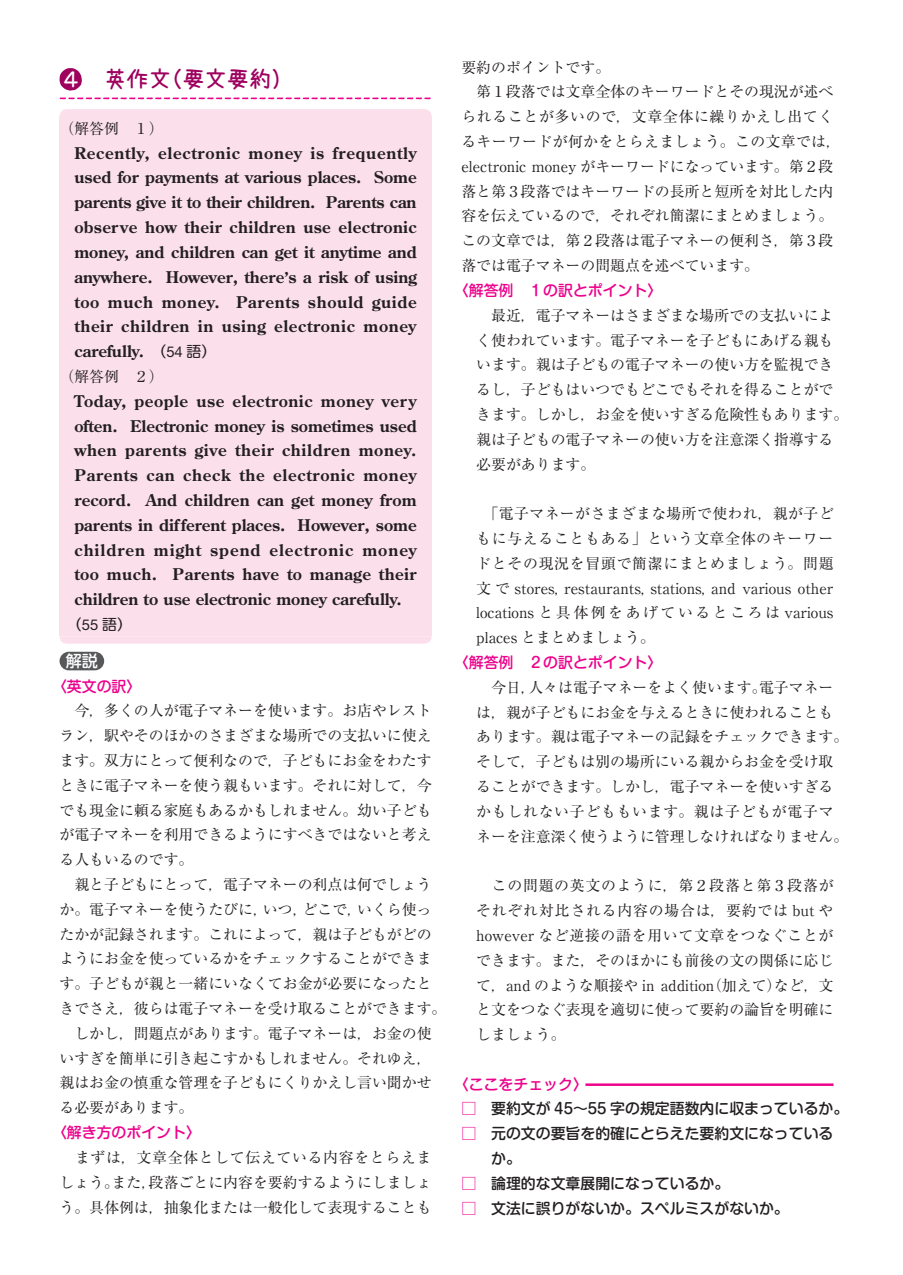
<style>
.page{position:relative;width:903px;height:1275px;background:#fff}
.page>*{position:absolute;margin:0;border:0;box-sizing:border-box;transform-origin:0 0}
.t1{font:22.4px "azukifont B";color:#9e015e}
.t2{font:700 16.1px/24.8px "Century Old Style Std";letter-spacing:.025em;color:#231f20;text-align:justify}
.t3{font:500 16.1px "UD Shin M Go Pro";color:#fff}
.t4{font:14.88px/24.8px "Ryumin Pro";color:#231f20}
.t5{font:500 14.88px/24.8px "Shin M Go Pro";color:#231f20}
.t6{font:500 14.88px "Shin M Go Pro";color:#ed028c}
.t7{font:14.88px "Shin M Go Pro";color:#231f20}
.s1{color:#fff}
.s2{font-size:14.88px}
.s3{font-family:"Shin M Go Pro";font-weight:400;font-size:14.88px}
.s4{font-family:"Helvetica Neue LT Std";font-weight:400;font-size:14.88px}
.s5{font-family:"Helvetica Neue LT Std"}
.s6{color:#ed028c}
</style>
<div class="page">
<div style="left:60px;top:117px;width:372px;height:519px;background:#fbdfeb"></div>
<div style="left:60px;top:109px;width:372px;height:8px;background:#fbdfeb"></div>
<svg style="left:60px;top:636px;width:372px;height:8px;background:#fbe1ec"></svg>
<svg style="left:60px;top:97px;width:371px;height:2px"></svg>
<svg style="left:60px;top:68px;width:22px;height:23px"></svg>
<div style="left:60px;top:652px;width:44px;height:18px;background:#57585a;border-radius:9px"></div>
<hr style="left:585px;top:1083px;width:248px;height:3px;background:#ed028c">
<h1 class="t1" style="left:60px;top:68px;width:236px"><span class="s1">４</span>　英作文（要文要約）</h1>
<p class="t4" style="left:60px;top:115px;width:106px">（解答例　１）</p>
<p class="t2" style="left:74px;top:140px;width:344px">Recently, electronic money is frequently used for payments at various places. Some parents give it to their children. Parents can observe how their children use electronic money, and children can get it anytime and anywhere. However, there<span class="s2">’</span>s a risk of using too much money. Parents should guide their children in using electronic money carefully.<span class="s3">　（</span><span class="s4">54</span> <span class="s3">語）</span></p>
<p class="t4" style="left:60px;top:363px;width:106px">（解答例　２）</p>
<p class="t2" style="left:74px;top:388px;width:344px">Today, people use electronic money very often. Electronic money is sometimes used when parents give their children money.<br>Parents can check the electronic money record. And children can get money from parents in different places. However, some children might spend electronic money too much. Parents have to manage their children to use electronic money carefully.</p>
<p class="t7" style="left:67px;top:612px;width:66px">（<span class="s5">55</span> 語）</p>
<p class="t3" style="left:66px;top:648px;width:34px">解説</p>
<p class="t6" style="left:52px;top:674px;width:91px">〈英文の訳〉</p>
<p class="t4" style="left:60px;top:697px;width:388px">　今，多くの人が電子マネーを使います。お店やレストラン，駅やそのほかのさまざまな場所での支払いに使えます。双方にとって便利なので，子どもにお金をわたすときに電子マネーを使う親もいます。それに対して，今でも現金に頼る家庭もあるかもしれません。幼い子どもが電子マネーを利用できるようにすべきではないと考える人もいるのです。<br>　親と子どもにとって，電子マネーの利点は何でしょうか。電子マネーを使うたびに，いつ，どこで，いくら使ったかが記録されます。これによって，親は子どもがどのようにお金を使っているかをチェックすることができます。子どもが親と一緒にいなくてお金が必要になったときでさえ，彼らは電子マネーを受け取ることができます。　しかし，問題点があります。電子マネーは，お金の使いすぎを簡単に引き起こすかもしれません。それゆえ，親はお金の慎重な管理を子どもにくりかえし言い聞かせる必要があります。</p>
<p class="t6" style="left:52px;top:1120px;width:150px">〈解き方のポイント〉</p>
<p class="t4" style="left:60px;top:1144px;width:374px;text-align:justify">　まずは，文章全体として伝えている内容をとらえましょう。また，段落ごとに内容を要約するようにしましょう。具体例は，抽象化または一般化して表現することも</p>
<p class="t4" style="left:461px;top:54px;width:381px">要約のポイントです。<br>　第１段落では文章全体のキーワードとその現況が述べられることが多いので，文章全体に繰りかえし出てくるキーワードが何かをとらえましょう。この文章では，electronic money がキーワードになっています。第２段落と第３段落ではキーワードの長所と短所を対比した内容を伝えているので，それぞれ簡潔にまとめましょう。この文章では，第２段落は電子マネーの便利さ，第３段落では電子マネーの問題点を述べています。</p>
<p class="t6" style="left:454px;top:278px;width:210px">〈解答例　１の訳とポイント〉</p>
<p class="t4" style="left:476px;top:302px;width:374px;text-indent:-15px">　　最近，電子マネーはさまざまな場所での支払いによく使われています。電子マネーを子どもにあげる親もいます。親は子どもの電子マネーの使い方を監視できるし，子どもはいつでもどこでもそれを得ることができます。しかし，お金を使いすぎる危険性もあります。親は子どもの電子マネーの使い方を注意深く指導する必要があります。</p>
<p class="t4" style="left:476px;top:500px;width:359px;text-align:justify;text-indent:-15px">　　「電子マネーがさまざまな場所で使われ，親が子どもに与えることもある」という文章全体のキーワードとその現況を冒頭で簡潔にまとめましょう。問題文で stores, restaurants, stations, and various other locations と具体例をあげているところは various places とまとめましょう。</p>
<p class="t6" style="left:454px;top:650px;width:210px">〈解答例　２の訳とポイント〉</p>
<p class="t4" style="left:476px;top:674px;width:374px;text-indent:-15px">　　今日，人々は電子マネーをよく使います。電子マネーは，親が子どもにお金を与えるときに使われることもあります。親は電子マネーの記録をチェックできます。そして，子どもは別の場所にいる親からお金を受け取ることができます。しかし，電子マネーを使いすぎるかもしれない子どももいます。親は子どもが電子マネーを注意深く使うように管理しなければなりません。</p>
<p class="t4" style="left:476px;top:872px;width:359px;text-align:justify;text-indent:-15px">　　この問題の英文のように，第２段落と第３段落がそれぞれ対比される内容の場合は，要約では but やhowever など逆接の語を用いて文章をつなぐことができます。また，そのほかにも前後の文の関係に応じて，and のような順接や in addition（加えて）など，文と文をつなぐ表現を適切に使って要約の論旨を明確にしましょう。</p>
<p class="t6" style="left:454px;top:1072px;width:135px">〈ここをチェック〉</p>
<p class="t5" style="left:461px;top:1095px;width:388px"><span class="s6">□</span> 要約文が 45～55 字の規定語数内に収まっているか。</p>
<p class="t5" style="left:491px;top:1119px;width:344px;text-indent:-30px"><span class="s6">□</span> 元の文の要旨を的確にとらえた要約文になっているか。</p>
<p class="t5" style="left:461px;top:1169px;width:269px"><span class="s6">□</span> 論理的な文章展開になっているか。</p>
<p class="t5" style="left:461px;top:1194px;width:329px"><span class="s6">□</span> 文法に誤りがないか。スペルミスがないか。</p>
</div>
